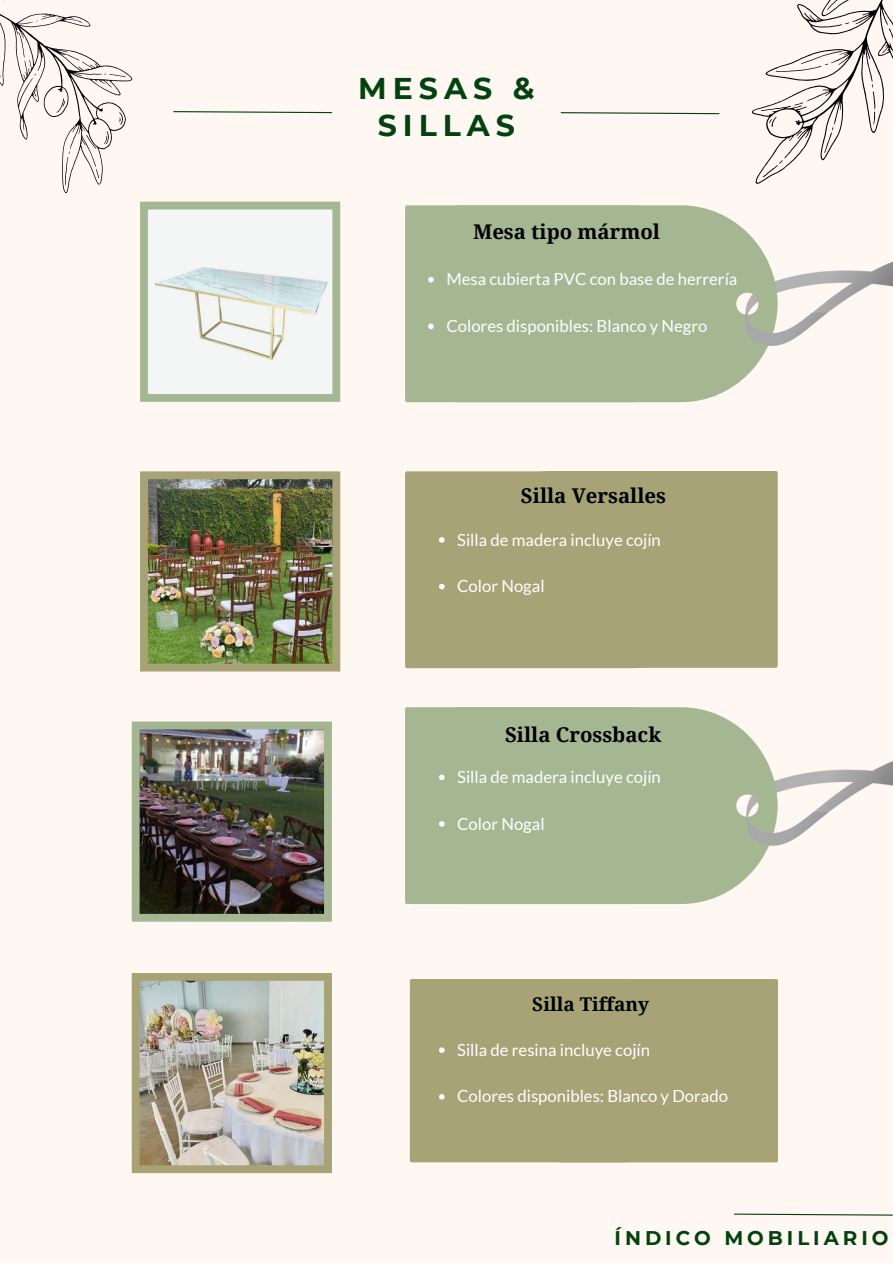
<style>
.page{position:relative;width:893px;height:1264px;background:#fff}
.page>*{position:absolute;margin:0;border:0;box-sizing:border-box;transform-origin:0 0}
.t1{font:700 30px/37px "Montserrat";letter-spacing:.2em;color:#02420f;text-align:center}
.t2{font:700 20.25px "Noto Serif";color:#000}
.t3{font:700 19.8px "Montserrat";letter-spacing:.2em;color:#02420f}
.t4{font:700 18.9px "Noto Serif";color:#000}
.t5{font:16.65px "Lato";color:#fff}
</style>
<div class="page">
<div style="left:0;top:0;width:892px;height:1262px;background:#fff7f2"></div>
<svg style="left:560px;top:0;width:332px;height:184px"></svg>
<svg style="left:734px;top:1213px;width:158px;height:3px"></svg>
<img style="left:131px;top:721px;width:201px;height:200px">
<img style="left:132px;top:973px;width:200px;height:200px">
<img style="left:777px;top:262px;width:115px;height:51px">
<svg style="left:727px;top:217px;width:50px;height:173px;fill:#a4b792"></svg>
<div style="left:405px;top:205px;width:322px;height:197px;background:#a4b792"></div>
<div style="left:727px;top:471px;width:50px;height:197px;background:#a7a376"></div>
<div style="left:405px;top:471px;width:322px;height:197px;background:#a7a376"></div>
<div style="left:405px;top:707px;width:50px;height:197px;background:#a4b792"></div>
<img style="left:777px;top:761px;width:115px;height:51px">
<div style="left:455px;top:707px;width:322px;height:197px;background:#a4b792"></div>
<div style="left:711px;top:979px;width:67px;height:183px;background:#a7a376"></div>
<div style="left:410px;top:979px;width:301px;height:183px;background:#a7a376"></div>
<svg style="left:428px;top:277px;width:6px;height:5px"></svg>
<svg style="left:428px;top:323px;width:6px;height:6px"></svg>
<svg style="left:439px;top:537px;width:5px;height:5px"></svg>
<svg style="left:439px;top:583px;width:5px;height:6px"></svg>
<svg style="left:0;top:1px;width:340px;height:401px"></svg>
<img style="left:140px;top:471px;width:200px;height:200px">
<svg style="left:439px;top:774px;width:5px;height:6px"></svg>
<svg style="left:439px;top:821px;width:5px;height:5px"></svg>
<svg style="left:439px;top:1047px;width:5px;height:5px"></svg>
<svg style="left:439px;top:1093px;width:5px;height:6px"></svg>
<img style="left:745px;top:313px;width:82px;height:58px">
<img style="left:747px;top:812px;width:82px;height:58px">
<p class="t1" style="left:358px;top:69px;width:178px">MESAS &amp;<br>SILLAS</p>
<p class="t2" style="left:473px;top:218px;width:188px">Mesa tipo mármol</p>
<p class="t5" style="left:446px;top:269px;width:292px">Mesa cubierta PVC con base de herrería</p>
<p class="t5" style="left:446px;top:315px;width:262px">Colores disponibles: Blanco y Negro</p>
<p class="t2" style="left:521px;top:481px;width:147px">Silla Versalles</p>
<p class="t5" style="left:457px;top:529px;width:205px">Silla de madera incluye cojín</p>
<p class="t5" style="left:457px;top:575px;width:89px">Color Nogal</p>
<p class="t2" style="left:505px;top:720px;width:158px">Silla Crossback</p>
<p class="t5" style="left:457px;top:766px;width:205px">Silla de madera incluye cojín</p>
<p class="t5" style="left:457px;top:813px;width:89px">Color Nogal</p>
<p class="t4" style="left:532px;top:991px;width:118px">Silla Tiffany</p>
<p class="t5" style="left:457px;top:1039px;width:194px">Silla de resina incluye cojín</p>
<p class="t5" style="left:457px;top:1085px;width:272px">Colores disponibles: Blanco y Dorado</p>
<p class="t3" style="left:614px;top:1225px;width:275px">ÍNDICO MOBILIARIO</p>
</div>
